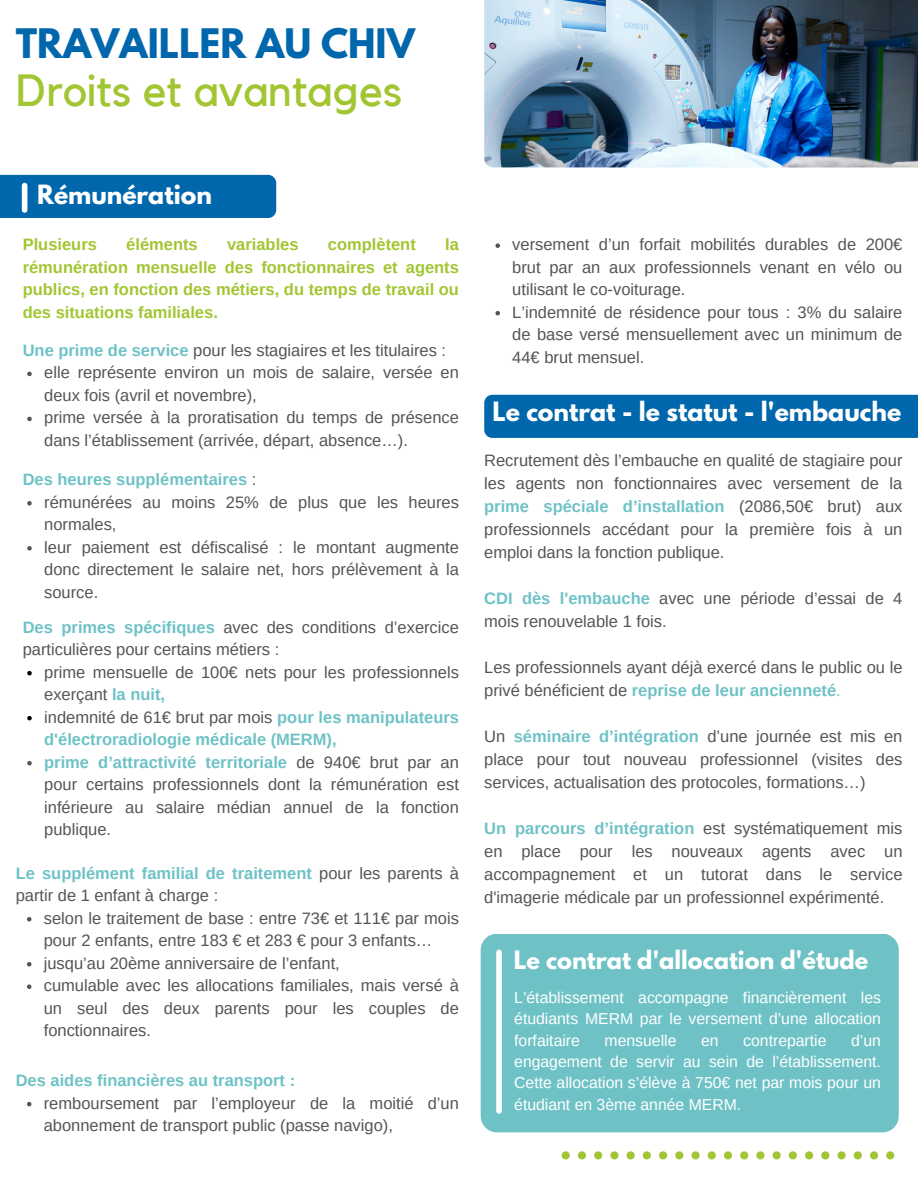
<style>
.page{position:relative;width:918px;height:1188px;background:#fff}
.page>*{position:absolute;margin:0;border:0;box-sizing:border-box;transform-origin:0 0}
.t1{font:45px "Kollektif";color:#a2c632}
.t2{font:700 36px "League Spartan";color:#0067ad}
.t3{font:700 23.55px "League Spartan";color:#fff}
.t4{font:700 22.5px "League Spartan";color:#fff}
.t5{font:16.5px/22.5px "Arimo";color:#545454}
.t6{font:700 16.5px/22.5px "Arimo";color:#a2c632;text-align:justify}
.t7{font:700 16.5px/22.5px "Arimo";color:#6ec2c6}
.t8{font:15.75px/21.3px "Arimo";color:#fff;text-align:justify}
.s1{font-weight:700;color:#6ec2c6}
.s2{font-weight:400;color:#545454}
.s3{color:#6ec2c6}
</style>
<div class="page">
<svg style="left:562px;top:1151px;width:8px;height:8px"></svg>
<svg style="left:578px;top:1151px;width:8px;height:8px"></svg>
<svg style="left:594px;top:1151px;width:8px;height:8px"></svg>
<svg style="left:610px;top:1151px;width:8px;height:8px"></svg>
<svg style="left:627px;top:1151px;width:8px;height:8px"></svg>
<svg style="left:643px;top:1151px;width:8px;height:8px"></svg>
<svg style="left:659px;top:1151px;width:8px;height:8px"></svg>
<svg style="left:675px;top:1151px;width:8px;height:8px"></svg>
<svg style="left:691px;top:1151px;width:9px;height:8px"></svg>
<svg style="left:708px;top:1151px;width:8px;height:8px"></svg>
<svg style="left:724px;top:1151px;width:8px;height:8px"></svg>
<svg style="left:740px;top:1151px;width:8px;height:8px"></svg>
<svg style="left:756px;top:1151px;width:8px;height:8px"></svg>
<svg style="left:773px;top:1151px;width:8px;height:8px"></svg>
<svg style="left:789px;top:1151px;width:8px;height:8px"></svg>
<svg style="left:805px;top:1151px;width:8px;height:8px"></svg>
<svg style="left:821px;top:1151px;width:8px;height:8px"></svg>
<svg style="left:838px;top:1151px;width:8px;height:8px"></svg>
<svg style="left:854px;top:1151px;width:8px;height:8px"></svg>
<svg style="left:870px;top:1151px;width:8px;height:8px"></svg>
<svg style="left:886px;top:1151px;width:8px;height:8px"></svg>
<div style="left:0;top:175px;width:276px;height:43px;background:#0067ad"></div>
<div style="left:22px;top:186px;width:5px;height:24px;background:#fff"></div>
<div style="left:484px;top:395px;width:434px;height:43px;background:#0067ad"></div>
<div style="left:481px;top:934px;width:418px;height:198px;background:#6ec2c6;border-radius:16px"></div>
<div style="left:496px;top:952px;width:6px;height:159px;background:#fff"></div>
<img style="left:484px;top:0;width:434px;height:167px">
<svg style="left:27px;top:372px;width:5px;height:4px"></svg>
<svg style="left:27px;top:417px;width:5px;height:4px"></svg>
<svg style="left:27px;top:501px;width:5px;height:5px"></svg>
<svg style="left:27px;top:546px;width:5px;height:5px"></svg>
<svg style="left:27px;top:671px;width:5px;height:4px"></svg>
<svg style="left:27px;top:716px;width:5px;height:4px"></svg>
<svg style="left:27px;top:761px;width:5px;height:4px"></svg>
<svg style="left:27px;top:917px;width:4px;height:4px"></svg>
<svg style="left:27px;top:962px;width:4px;height:4px"></svg>
<svg style="left:27px;top:984px;width:4px;height:5px"></svg>
<svg style="left:495px;top:243px;width:5px;height:5px"></svg>
<svg style="left:495px;top:311px;width:5px;height:4px"></svg>
<svg style="left:27px;top:1102px;width:4px;height:4px"></svg>
<p class="t2" style="left:16px;top:26px;width:401px">TRAVAILLER AU CHIV</p>
<p class="t1" style="left:16px;top:70px;width:388px">Droits et avantages</p>
<h2 class="t3" style="left:37px;top:183px;width:176px">Rémunération</h2>
<h1 class="t6" style="left:23px;top:233px;width:76px">Plusieurs</h1>
<h1 class="t6" style="left:126px;top:233px;width:73px">éléments</h1>
<h1 class="t6" style="left:227px;top:233px;width:73px">variables</h1>
<h1 class="t6" style="left:328px;top:233px;width:89px">complètent</h1>
<h1 class="t6" style="left:23px;top:233px;width:438px;text-indent:422px">la rémunération mensuelle des fonctionnaires et agents publics, en fonction des métiers, du temps de travail ou des situations familiales.</h1>
<p class="t5" style="left:23px;top:339px;width:425px"><span class="s1">Une prime de service</span> pour les stagiaires et les titulaires :</p>
<p class="t5" style="left:44px;top:361px;width:416px">elle représente environ un mois de salaire, versée en deux fois (avril et novembre),</p>
<h3 class="t5" style="left:44px;top:406px;width:416px">prime versée à la proratisation du temps de présence dans l’établissement (arrivée, départ, absence…).</h3>
<h4 class="t7" style="left:23px;top:468px;width:235px">Des heures supplémentaires <span class="s2">:</span></h4>
<p class="t5" style="left:44px;top:491px;width:416px">rémunérées au moins 25% de plus que les heures normales,</p>
<p class="t5" style="left:44px;top:536px;width:416px;text-align:justify">leur paiement est défiscalisé : le montant augmente donc directement le salaire net, hors prélèvement à la source.</p>
<p class="t5" style="left:23px;top:616px;width:438px"><span class="s1">Des primes spécifiques</span> avec des conditions d’exercice particulières pour certains métiers :</p>
<p class="t5" style="left:44px;top:661px;width:416px">prime mensuelle de 100€ nets pour les professionnels exerçant <span class="s1">la nuit,</span></p>
<p class="t7" style="left:44px;top:706px;width:416px"><span class="s2">indemnité de 61€ brut par mois</span> pour les manipulateurs d'électroradiologie médicale (MERM),</p>
<p class="t5" style="left:44px;top:751px;width:416px;text-align:justify"><span class="s1">prime d’attractivité territoriale</span> de 940€ brut par an pour certains professionnels dont la rémunération est inférieure au salaire médian annuel de la fonction publique.</p>
<p class="t5" style="left:16px;top:862px;width:445px"><span class="s1">Le supplément familial de traitement</span> pour les parents à partir de 1 enfant à charge :</p>
<h4 class="t5" style="left:44px;top:907px;width:417px">selon le traitement de base : entre 73€ et 111€ par mois pour 2 enfants, entre 183 € et 283 € pour 3 enfants…</h4>
<p class="t5" style="left:44px;top:952px;width:298px">jusqu’au 20ème anniversaire de l’enfant,</p>
<p class="t5" style="left:44px;top:974px;width:417px;text-align:justify">cumulable avec les allocations familiales, mais versé à un seul des deux parents pour les couples de fonctionnaires.</p>
<p class="t7" style="left:16px;top:1069px;width:281px">Des aides financières au transport :</p>
<p class="t5" style="left:44px;top:1092px;width:417px">remboursement par l’employeur de la moitié d’un abonnement de transport public (passe navigo),</p>
<p class="t5" style="left:512px;top:233px;width:392px;text-align:justify">versement d’un forfait mobilités durables de 200€ brut par an aux professionnels venant en vélo ou utilisant le co-voiturage.</p>
<p class="t5" style="left:512px;top:301px;width:392px;text-align:justify">L’indemnité de résidence pour tous : 3% du salaire de base versé mensuellement avec un minimum de 44€ brut mensuel.</p>
<p class="t3" style="left:492px;top:400px;width:410px">Le contrat - le statut - l'embauche</p>
<p class="t5" style="left:484px;top:449px;width:420px;line-height:23px;text-align:justify">Recrutement dès l’embauche en qualité de stagiaire pour les agents non fonctionnaires avec versement de la <span class="s1">prime spéciale d’installation</span> (2086,50€ brut) aux professionnels accédant pour la première fois à un emploi dans la fonction publique.</p>
<p class="t5" style="left:484px;top:587px;width:420px;line-height:23px"><span class="s1">CDI dès l'embauche</span> avec une période d’essai de 4 mois renouvelable 1 fois.</p>
<p class="t5" style="left:484px;top:656px;width:420px;line-height:23px">Les professionnels ayant déjà exercé dans le public ou le privé bénéficient de <span class="s1">reprise de leur ancienneté</span><span class="s3">.</span></p>
<p class="t5" style="left:484px;top:725px;width:420px;line-height:23px;text-align:justify">Un <span class="s1">séminaire d’intégration</span> d’une journée est mis en place pour tout nouveau professionnel (visites des services, actualisation des protocoles, formations…)</p>
<p class="t5" style="left:484px;top:817px;width:420px;line-height:23px;text-align:justify"><span class="s1">Un parcours d’intégration</span> est systématiquement mis en place pour les nouveaux agents avec un accompagnement et un tutorat dans le service d'imagerie médicale par un professionnel expérimenté.</p>
<p class="t4" style="left:514px;top:948px;width:356px">Le contrat d'allocation d'étude</p>
<h3 class="t8" style="left:514px;top:987px;width:368px">L’établissement accompagne financièrement les étudiants MERM par le versement d’une allocation forfaitaire</h3>
<h3 class="t8" style="left:514px;top:1030px;width:368px;text-indent:337px">d’un engagement de servir au sein de l’établissement.<br>Cette allocation s’élève à 750€ net par mois pour un étudiant en 3ème année MERM.</h3>
<h3 class="t8" style="left:605px;top:1030px;width:73px">mensuelle</h3>
<h3 class="t8" style="left:701px;top:1030px;width:19px">en</h3>
<h3 class="t8" style="left:743px;top:1030px;width:85px">contrepartie</h3>
</div>
